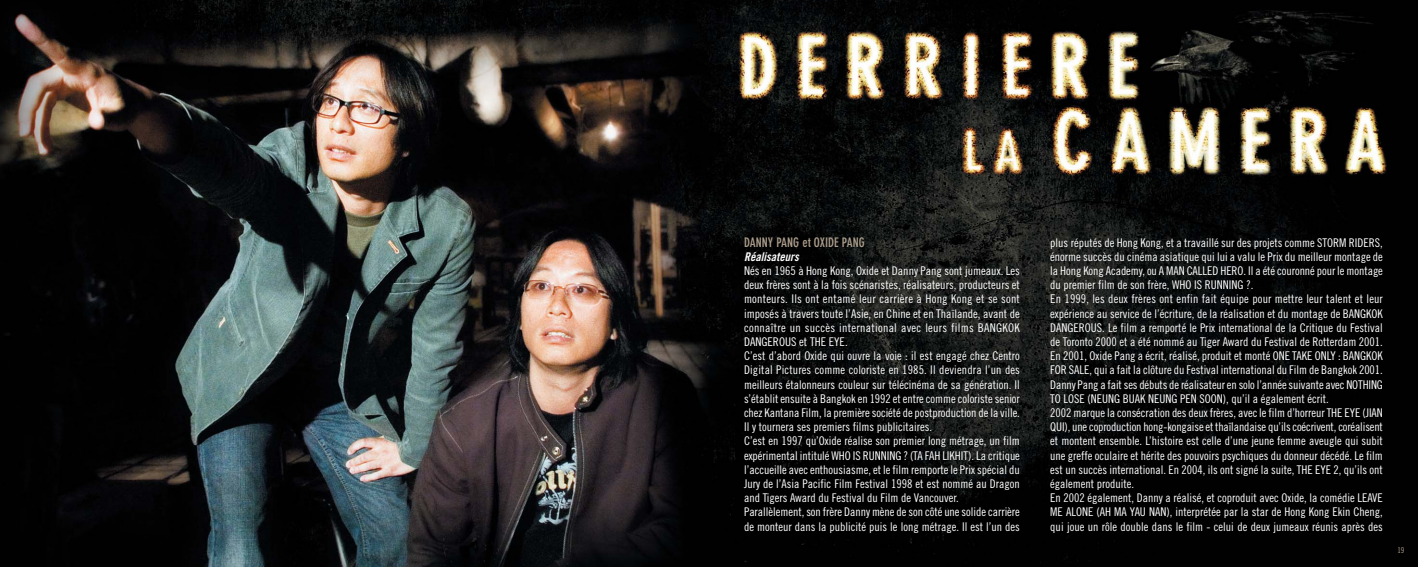
<style>
.page{position:relative;width:1418px;height:567px;background:#fff}
.page>*{position:absolute;margin:0;border:0;box-sizing:border-box;transform-origin:0 0}
.t1{font:700 condensed 13px "DIN Neuzeit Grotesk";color:#ab9d8b}
.t2{font:12px/14.2px "Trade Gothic Cond Eighteen";color:#fff}
.t3{font:12px "Trade Gothic Bold Cond Twenty Obl";color:#fff}
.t4{font:8px "Trade Gothic Cond Eighteen";color:#ab9d8b}
</style>
<div class="page">
<img style="left:0;top:1px;width:1417px;height:566px">
<p class="t1" style="left:744px;top:237px;width:122px">DANNY PANG et OXIDE PANG</p>
<p class="t3" style="left:744px;top:252px;width:56px">Réalisateurs</p>
<p class="t2" style="left:744px;top:265px;width:277px">Nés en 1965 à Hong Kong, Oxide et Danny Pang sont jumeaux. Les deux frères sont à la fois scénaristes, réalisateurs, producteurs et monteurs. Ils ont entamé leur carrière à Hong Kong et se sont imposés à travers toute l’Asie, en Chine et en Thaïlande, avant de connaître un succès international avec leurs films BANGKOK DANGEROUS et THE EYE.<br>C’est d’abord Oxide qui ouvre la voie : il est engagé chez Centro Digital Pictures comme coloriste en 1985. Il deviendra l’un des meilleurs étalonneurs couleur sur télécinéma de sa génération. Il s’établit ensuite à Bangkok en 1992 et entre comme coloriste senior chez Kantana Film, la première société de postproduction de la ville.<br>Il y tournera ses premiers films publicitaires.<br>C’est en 1997 qu’Oxide réalise son premier long métrage, un film expérimental intitulé WHO IS RUNNING ? (TA FAH LIKHIT). La critique l’accueille avec enthousiasme, et le film remporte le Prix spécial du Jury de l’Asia Pacific Film Festival 1998 et est nommé au Dragon and Tigers Award du Festival du Film de Vancouver.<br>Parallèlement, son frère Danny mène de son côté une solide carrière de monteur dans la publicité puis le long métrage. Il est l’un des</p>
<p class="t2" style="left:1050px;top:236px;width:334px">plus réputés de Hong Kong, et a travaillé sur des projets comme STORM RIDERS, énorme succès du cinéma asiatique qui lui a valu le Prix du meilleur montage de la Hong Kong Academy, ou A MAN CALLED HERO. Il a été couronné pour le montage du premier film de son frère, WHO IS RUNNING ?.<br>En 1999, les deux frères ont enfin fait équipe pour mettre leur talent et leur expérience au service de l’écriture, de la réalisation et du montage de BANGKOK DANGEROUS. Le film a remporté le Prix international de la Critique du Festival de Toronto 2000 et a été nommé au Tiger Award du Festival de Rotterdam 2001.<br>En 2001, Oxide Pang a écrit, réalisé, produit et monté ONE TAKE ONLY : BANGKOK FOR SALE, qui a fait la clôture du Festival international du Film de Bangkok 2001.<br>Danny Pang a fait ses débuts de réalisateur en solo l’année suivante avec NOTHING TO LOSE (NEUNG BUAK NEUNG PEN SOON), qu’il a également écrit.<br>2002 marque la consécration des deux frères, avec le film d’horreur THE EYE (JIAN QUI), une coproduction hong-kongaise et thaïlandaise qu’ils coécrivent, coréalisent et montent ensemble. L’histoire est celle d’une jeune femme aveugle qui subit une greffe oculaire et hérite des pouvoirs psychiques du donneur décédé. Le film est un succès international. En 2004, ils ont signé la suite, THE EYE 2, qu’ils ont également produite.<br>En 2002 également, Danny a réalisé, et coproduit avec Oxide, la comédie LEAVE ME ALONE (AH MA YAU NAN), interprétée par la star de Hong Kong Ekin Cheng, qui joue un rôle double dans le film - celui de deux jumeaux réunis après des</p>
<p class="t4" style="left:1397px;top:547px;width:9px">19</p>
</div>
